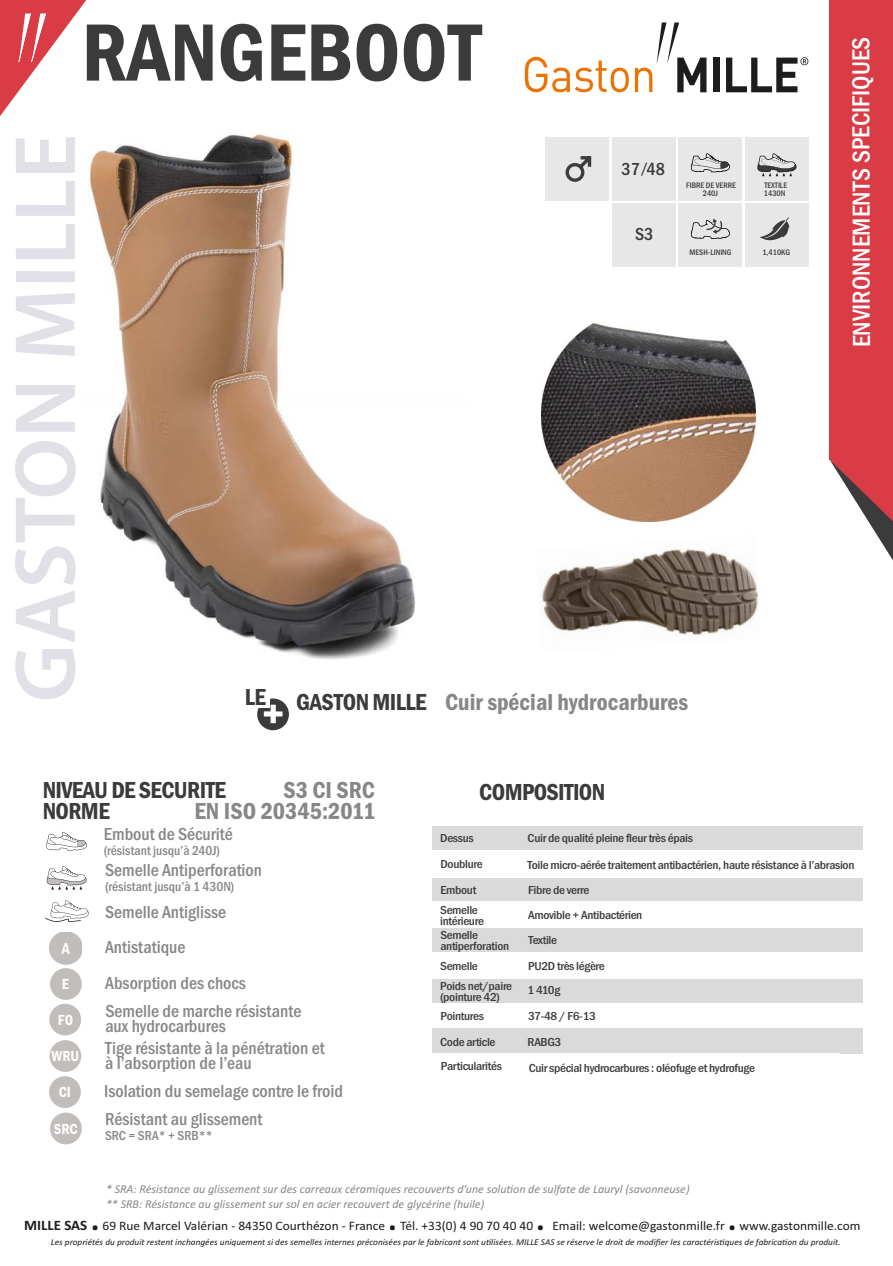
<style>
.page{position:relative;width:893px;height:1266px;background:#fff}
.page>*{position:absolute;margin:0;border:0;box-sizing:border-box;transform-origin:0 0}
.t1{font:600 87.45px "Myriad Pro";color:#e0e0e6}
.t2{font:600 condensed 84px "Franklin Gothic";color:#3c3b3b}
.t3{font:600 condensed 45px "Franklin Gothic";color:#fff}
.t4{font:700 31.65px "Calibri";color:#1d1d1b}
.t5{font:500 condensed 25.5px "Franklin Gothic";color:#fff}
.t6{font:600 condensed 24px "Franklin Gothic";color:#878787}
.t7{font:600 condensed 24px "Franklin Gothic";letter-spacing:-.025em;color:#3c3b3b}
.t8{font:500 condensed 18px/15px "Franklin Gothic";color:#878787}
.t9{font:500 condensed 18px "Franklin Gothic";color:#3c3b3b}
.t10{font:600 condensed 15.15px "Franklin Gothic";color:#fff}
.t11{font:700 14.4px "Calibri";color:#1d1d1b}
.t12{font:500 condensed 13.5px "Franklin Gothic";color:#878787}
.t13{font:12.9px "Calibri";color:#1d1d1b}
.t14{font:500 condensed 12px/25.5px "Franklin Gothic";letter-spacing:-.025em;color:#3d3d3c;scale:1.11 1}
.t15{font:italic 12px/15px "Calibri";color:#878787}
.t16{font:italic 9px "Calibri";color:#1d1d1b}
.t17{font:500 condensed 8.25px/7.5px "Franklin Gothic";color:#3c3b3b;text-align:center}
.s1{font-family:"Helvetica Neue LT Std"}
.s2{color:#3c3b3b}
.s3{font-size:31.65px}
</style>
<div class="page">
<img style="left:88px;top:134px;width:328px;height:525px">
<img style="left:542px;top:323px;width:213px;height:199px">
<div style="left:257px;top:698px;width:32px;height:32px;background:#3c3b3b;border-radius:50%"></div>
<svg style="left:264px;top:704px;width:18px;height:19px"></svg>
<div style="left:432px;top:826px;width:431px;height:26px;background:#dadada"></div>
<div style="left:432px;top:850px;width:432px;height:26px;background:#fff"></div>
<div style="left:432px;top:878px;width:431px;height:25px;background:#dadada"></div>
<div style="left:432px;top:901px;width:432px;height:25px;background:#fff"></div>
<div style="left:432px;top:928px;width:431px;height:25px;background:#dadada"></div>
<div style="left:432px;top:952px;width:432px;height:25px;background:#fff"></div>
<div style="left:432px;top:978px;width:431px;height:26px;background:#dadada"></div>
<div style="left:432px;top:1003px;width:432px;height:25px;background:#fff"></div>
<div style="left:432px;top:1028px;width:431px;height:25px;background:#dadada"></div>
<svg style="left:45px;top:831px;width:44px;height:314px"></svg>
<img style="left:49px;top:932px;width:33px;height:32px">
<svg style="left:0;top:0;width:86px;height:116px"></svg>
<div style="left:829px;top:0;width:64px;height:459px;background:#d93c45"></div>
<svg style="left:829px;top:459px;width:64px;height:101px"></svg>
<div style="left:612px;top:203px;width:64px;height:64px;background:#e8e7e7"></div>
<div style="left:612px;top:137px;width:64px;height:63px;background:#e8e7e7"></div>
<div style="left:678px;top:137px;width:64px;height:63px;background:#e8e7e7"></div>
<svg style="left:691px;top:153px;width:39px;height:19px"></svg>
<div style="left:745px;top:137px;width:64px;height:63px;background:#e8e7e7"></div>
<svg style="left:757px;top:153px;width:39px;height:23px"></svg>
<div style="left:745px;top:203px;width:64px;height:64px;background:#e8e7e7"></div>
<svg style="left:760px;top:217px;width:29px;height:24px"></svg>
<div style="left:678px;top:203px;width:64px;height:64px;background:#e8e7e7"></div>
<svg style="left:691px;top:218px;width:39px;height:21px"></svg>
<div style="left:545px;top:137px;width:64px;height:63px;background:#e8e7e7"></div>
<svg style="left:565px;top:156px;width:26px;height:26px"></svg>
<div style="left:243px;top:687px;width:26px;height:21px;background:#fff"></div>
<svg style="left:525px;top:57px;width:104px;height:35px"></svg>
<svg style="left:635px;top:22px;width:71px;height:70px"></svg>
<div style="left:713px;top:58px;width:6px;height:34px;background:#1d1d1b"></div>
<svg style="left:726px;top:57px;width:82px;height:35px"></svg>
<img style="left:42px;top:137px;width:34px;height:539px">
<div style="left:50px;top:1112px;width:32px;height:32px;background:#c0bdbb;border-radius:50%"></div>
<div style="left:49px;top:1003px;width:32px;height:32px;background:#c0bdbb;border-radius:50%"></div>
<div style="left:49px;top:1040px;width:32px;height:32px;background:#c0bdbb;border-radius:50%"></div>
<div style="left:49px;top:1076px;width:32px;height:32px;background:#c0bdbb;border-radius:50%"></div>
<img style="left:542px;top:549px;width:216px;height:87px">
<h2 class="t2" style="left:82px;top:2px;width:401px">RANGEBOOT</h2>
<h1 class="t1" style="left:-6px;top:702px;width:570px;rotate:-90deg">GASTON MILLE</h1>
<h3 class="t9" style="left:622px;top:163px;width:45px">37<span class="s1">/</span>48</h3>
<h3 class="t9" style="left:635px;top:228px;width:20px">S3</h3>
<p class="t17" style="left:686px;top:182px;width:51px">FIBRE DE VERRE<br>240J</p>
<p class="t17" style="left:764px;top:182px;width:25px;text-align:left">TEXTILE<br>1430N</p>
<p class="t17" style="left:690px;top:249px;width:44px">MESH-LINING</p>
<p class="t17" style="left:762px;top:249px;width:29px">1,410KG</p>
<h3 class="t7" style="left:245px;top:683px;width:23px">LE</h3>
<h3 class="t3" style="left:262px;top:687px;width:24px">+</h3>
<h3 class="t6" style="left:296px;top:687px;width:394px"><span class="s2">GASTON MILLE</span> Cuir spécial hydrocarbures</h3>
<h3 class="t5" style="left:853px;top:347px;width:312px;rotate:-90deg">ENVIRONNEMENTS SPECIFIQUES</h3>
<h3 class="t7" style="left:43px;top:776px;width:185px">NIVEAU DE SECURITE</h3>
<h3 class="t6" style="left:284px;top:776px;width:93px">S3 CI SRC</h3>
<h3 class="t7" style="left:43px;top:797px;width:69px">NORME</h3>
<h3 class="t6" style="left:194px;top:797px;width:183px">EN ISO 20345:2011</h3>
<h3 class="t8" style="left:104px;top:828px;width:130px">Embout de Sécurité</h3>
<p class="t12" style="left:104px;top:846px;width:118px">(résistant jusqu’à 240J)</p>
<h3 class="t8" style="left:105px;top:864px;width:159px">Semelle Antiperforation</h3>
<p class="t12" style="left:105px;top:882px;width:131px">(résistant jusqu’à 1 430N)</p>
<h3 class="t8" style="left:105px;top:896px;width:123px;line-height:34.7px">Semelle Antiglisse<br>Antistatique</h3>
<p class="t10" style="left:62px;top:975px;width:9px">E</p>
<h3 class="t8" style="left:105px;top:976px;width:142px">Absorption des chocs</h3>
<p class="t10" style="left:58px;top:1011px;width:17px">FO</p>
<h3 class="t8" style="left:105px;top:1005px;width:197px">Semelle de marche résistante aux hydrocarbures</h3>
<p class="t10" style="left:52px;top:1047px;width:29px">WRU</p>
<h3 class="t8" style="left:105px;top:1041px;width:221px">Tige résistante à la pénétration et à l’absorption de l’eau</h3>
<p class="t10" style="left:59px;top:1083px;width:14px">CI</p>
<h3 class="t8" style="left:104px;top:1084px;width:241px">Isolation du semelage contre le froid</h3>
<p class="t10" style="left:54px;top:1119px;width:26px">SRC</p>
<h3 class="t8" style="left:105px;top:1113px;width:159px">Résistant au glissement</h3>
<p class="t12" style="left:105px;top:1131px;width:109px">SRC = SRA* + SRB**</p>
<h3 class="t7" style="left:479px;top:777px;width:128px">COMPOSITION</h3>
<p class="t14" style="left:440px;top:826px;width:40px;line-height:26px">Dessus<br>Doublure<br>Embout</p>
<p class="t14" style="left:440px;top:905px;width:41px;line-height:10.9px">Semelle intérieure</p>
<p class="t14" style="left:440px;top:957px;width:66px;line-height:19.4px">Semelle<br>Poids net/paire</p>
<p class="t14" style="left:440px;top:988px;width:55px;line-height:19.2px">(pointure 42)<br>Pointures</p>
<p class="t14" style="left:440px;top:1030px;width:51px">Code article</p>
<p class="t14" style="left:528px;top:827px;width:296px">Cuir de qualité pleine fleur très épais<br>Toile micro-aérée traitement antibactérien, haute résistance à l’abrasion<br>Fibre de verre<br>Amovible + Antibactérien<br>Textile<br>PU2D très légère</p>
<p class="t14" style="left:528px;top:978px;width:63px">1 410g<br>37-48 / F6-13<br>RABG3</p>
<p class="t14" style="left:440px;top:930px;width:64px;line-height:10.9px">Semelle antiperforation</p>
<p class="t14" style="left:441px;top:1054px;width:56px">Particularités</p>
<p class="t14" style="left:529px;top:1056px;width:205px">Cuir spécial hydrocarbures : oléofuge et hydrofuge</p>
<p class="t15" style="left:106px;top:1182px;width:585px">* SRA: Résistance au glissement sur des carreaux céramiques recouverts d’une solu-on de sulfate de Lauryl (savonneuse) ** SRB: Résistance au glissement sur sol en acier recouvert de glycérine (huile)</p>
<p class="t11" style="left:24px;top:1216px;width:77px">MILLE SAS <span class="s3">.</span></p>
<p class="t13" style="left:103px;top:1218px;width:284px">69 Rue Marcel Valérian - 84350 Courthézon - France</p>
<h3 class="t4" style="left:388px;top:1200px;width:10px">.</h3>
<p class="t13" style="left:400px;top:1218px;width:135px">Tél. +33(0) 4 90 70 40 40</p>
<h3 class="t4" style="left:536px;top:1200px;width:10px">.</h3>
<p class="t13" style="left:552px;top:1218px;width:174px">Email: welcome@gastonmille.fr</p>
<h3 class="t4" style="left:728px;top:1200px;width:10px">.</h3>
<p class="t13" style="left:740px;top:1218px;width:122px">www.gastonmille.com</p>
<p class="t16" style="left:51px;top:1238px;width:791px">Les propriétés du produit restent inchangées uniquement si des semelles internes préconisées par le fabricant sont u-lisées. MILLE SAS se réserve le droit de modifier les caractéris-ques de fabrica-on du produit.</p>
</div>
